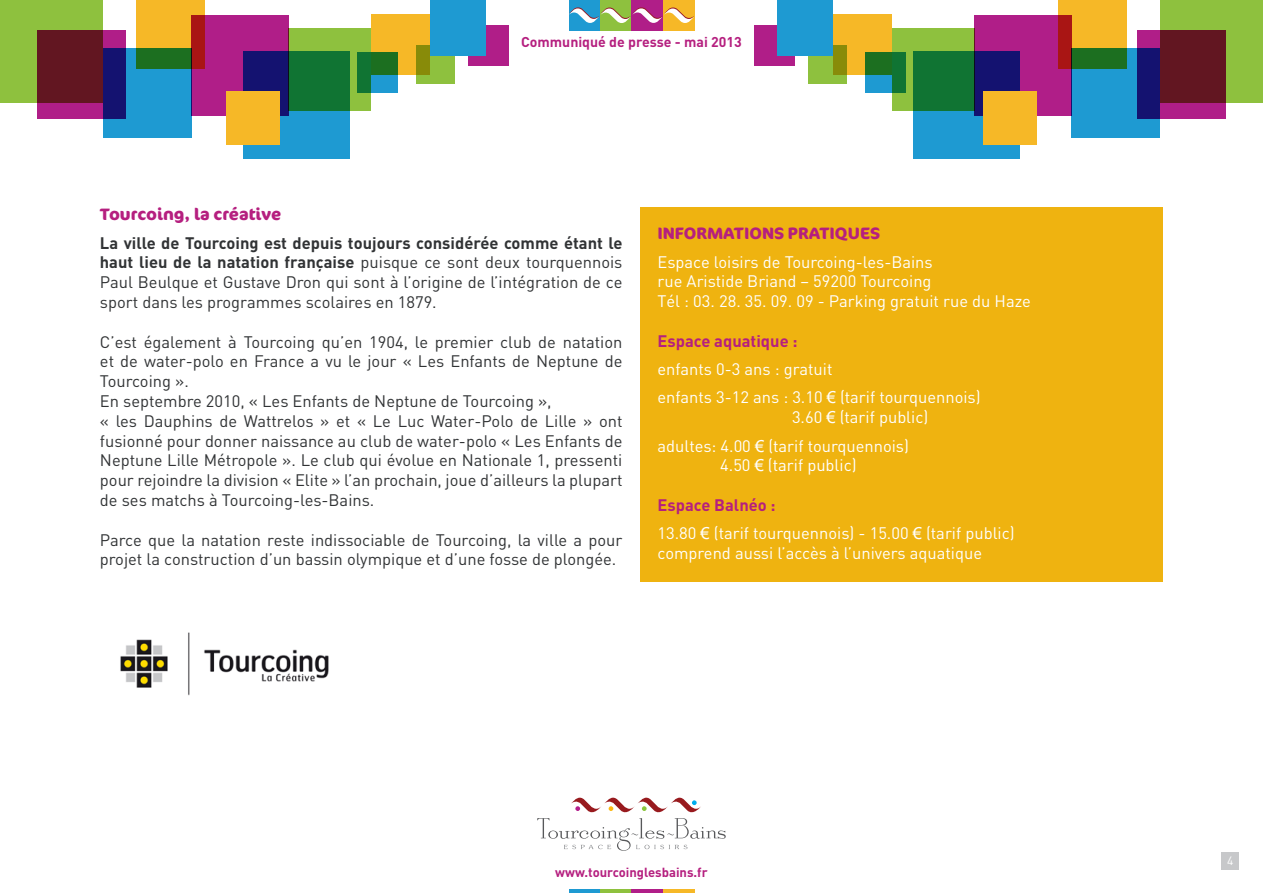
<style>
.page{position:relative;width:1263px;height:893px;background:#fff}
.page>*{position:absolute;margin:0;border:0;box-sizing:border-box;transform-origin:0 0}
.t1{font:16.5px/19.8px "DIN";color:#313335;text-align:justify}
.t2{font:16.5px "DIN";color:#fff}
.t3{font:700 16.5px "Cocon";color:#b51f7f}
.t4{font:700 16.5px "DIN";color:#b51f7f}
.t5{font:700 14.1px "DIN";color:#b51f7f}
.t6{font:700 13.05px "DIN";color:#b51f7f}
.t7{font:12px "DIN";color:#fff}
.s1{font-weight:700}
.s2{font-family:"Arial"}
</style>
<div class="page">
<div style="left:569px;top:0;width:31px;height:31px;background:#1e9ad2"></div>
<div style="left:600px;top:0;width:32px;height:31px;background:#8ec13e"></div>
<div style="left:663px;top:0;width:31px;height:31px;background:#f6b827"></div>
<div style="left:632px;top:0;width:31px;height:31px;background:#b01e88"></div>
<svg style="left:569px;top:7px;width:125px;height:16px"></svg>
<div style="left:288px;top:28px;width:83px;height:83px;background:#8ec13e"></div>
<div style="left:416px;top:45px;width:38px;height:39px;background:#8ec13e"></div>
<div style="left:191px;top:16px;width:97px;height:100px;background:#b01e88"></div>
<div style="left:371px;top:15px;width:59px;height:60px;background:#f6b827"></div>
<svg style="left:243px;top:52px;width:107px;height:107px"></svg>
<div style="left:103px;top:48px;width:88px;height:89px;background:#1e9ad2"></div>
<svg style="left:357px;top:52px;width:41px;height:40px"></svg>
<div style="left:468px;top:25px;width:41px;height:41px;background:#b01e88"></div>
<div style="left:226px;top:91px;width:54px;height:54px;background:#f6b827"></div>
<div style="left:430px;top:0;width:56px;height:56px;background:#1e9ad2"></div>
<div style="left:0;top:0;width:103px;height:102px;background:#8ec13e"></div>
<svg style="left:37px;top:30px;width:89px;height:89px;fill:#621621"></svg>
<svg style="left:136px;top:0;width:69px;height:69px;fill:#f6b827"></svg>
<div style="left:892px;top:28px;width:82px;height:83px;background:#8ec13e"></div>
<div style="left:808px;top:45px;width:39px;height:39px;background:#8ec13e"></div>
<div style="left:974px;top:16px;width:97px;height:100px;background:#b01e88"></div>
<div style="left:833px;top:15px;width:59px;height:60px;background:#f6b827"></div>
<svg style="left:913px;top:52px;width:107px;height:107px"></svg>
<div style="left:1071px;top:48px;width:89px;height:89px;background:#1e9ad2"></div>
<svg style="left:865px;top:52px;width:41px;height:40px"></svg>
<div style="left:754px;top:25px;width:40px;height:41px;background:#b01e88"></div>
<div style="left:983px;top:91px;width:54px;height:54px;background:#f6b827"></div>
<div style="left:777px;top:0;width:56px;height:56px;background:#1e9ad2"></div>
<div style="left:1160px;top:0;width:103px;height:102px;background:#8ec13e"></div>
<svg style="left:1137px;top:30px;width:88px;height:89px;fill:#621621"></svg>
<svg style="left:1058px;top:0;width:69px;height:69px;fill:#f6b827"></svg>
<hr style="left:569px;top:889px;width:31px;height:4px;background:#1e9ad2">
<hr style="left:600px;top:889px;width:32px;height:4px;background:#8ec13e">
<hr style="left:663px;top:889px;width:31px;height:4px;background:#f6b827">
<hr style="left:632px;top:889px;width:31px;height:4px;background:#b01e88">
<svg style="left:537px;top:797px;width:189px;height:54px"></svg>
<div style="left:1221px;top:852px;width:18px;height:17px;background:#c7c8ca"></div>
<div style="left:640px;top:207px;width:523px;height:374px;background:#efb310"></div>
<img style="left:120px;top:632px;width:209px;height:64px">
<p class="t5" style="left:521px;top:33px;width:222px">Communiqué de presse - mai 2013</p>
<p class="t3" style="left:100px;top:205px;width:183px">Tourcoing, la créative</p>
<p class="t1" style="left:100px;top:232px;width:524px"><span class="s1">La ville de Tourcoing est depuis toujours considérée comme étant le haut lieu de la natation française</span> puisque ce sont deux tourquennois Paul Beulque et Gustave Dron qui sont à l’origine de l’intégration de ce sport dans les programmes scolaires en 1879.</p>
<p class="t1" style="left:100px;top:331px;width:524px">C’est également à Tourcoing qu’en 1904, le premier club de natation et de water-polo en France a vu le jour « Les Enfants de Neptune de Tourcoing ».</p>
<p class="t1" style="left:100px;top:391px;width:453px">En septembre 2010, « Les Enfants de Neptune de Tourcoing »,</p>
<p class="t1" style="left:100px;top:411px;width:524px">« les Dauphins de Wattrelos » et « Le Luc Water-Polo de Lille » ont fusionné pour donner naissance au club de water-polo « Les Enfants de Neptune Lille Métropole ». Le club qui évolue en Nationale 1, pressenti pour rejoindre la division « Elite » l’an prochain, joue d’ailleurs la plupart de ses matchs à Tourcoing-les-Bains.</p>
<p class="t1" style="left:100px;top:529px;width:524px">Parce que la natation reste indissociable de Tourcoing, la ville a pour projet la construction d’un bassin olympique et d’une fosse de plongée.</p>
<p class="t3" style="left:657px;top:224px;width:224px">INFORMATIONS PRATIQUES</p>
<p class="t2" style="left:657px;top:251px;width:277px">Espace loisirs de Tourcoing-les-Bains</p>
<p class="t2" style="left:657px;top:271px;width:276px">rue Aristide Briand – 59200 Tourcoing</p>
<p class="t2" style="left:657px;top:291px;width:375px">Tél : 03. 28. 35. 09. 09 - Parking gratuit rue du Haze</p>
<p class="t4" style="left:657px;top:330px;width:142px">Espace aquatique :</p>
<p class="t2" style="left:657px;top:359px;width:177px">enfants 0-3 ans : gratuit</p>
<p class="t2" style="left:657px;top:387px;width:325px">enfants 3-12 ans : 3.10 <span class="s2">€</span> (tarif tourquennois)</p>
<p class="t2" style="left:792px;top:407px;width:138px">3.60 <span class="s2">€</span> (tarif public)</p>
<p class="t2" style="left:657px;top:435px;width:253px">adultes: 4.00 <span class="s2">€</span> (tarif tourquennois)</p>
<p class="t2" style="left:720px;top:455px;width:138px">4.50 <span class="s2">€</span> (tarif public)</p>
<p class="t4" style="left:657px;top:494px;width:120px">Espace Balnéo :</p>
<p class="t2" style="left:657px;top:523px;width:359px">13.80 <span class="s2">€</span> (tarif tourquennois) - 15.00 <span class="s2">€</span> (tarif public)</p>
<p class="t2" style="left:657px;top:543px;width:326px">comprend aussi l’accès à l’univers aquatique</p>
<p class="t6" style="left:555px;top:864px;width:154px">www.tourcoinglesbains.fr</p>
<p class="t7" style="left:1227px;top:853px;width:8px">4</p>
</div>
